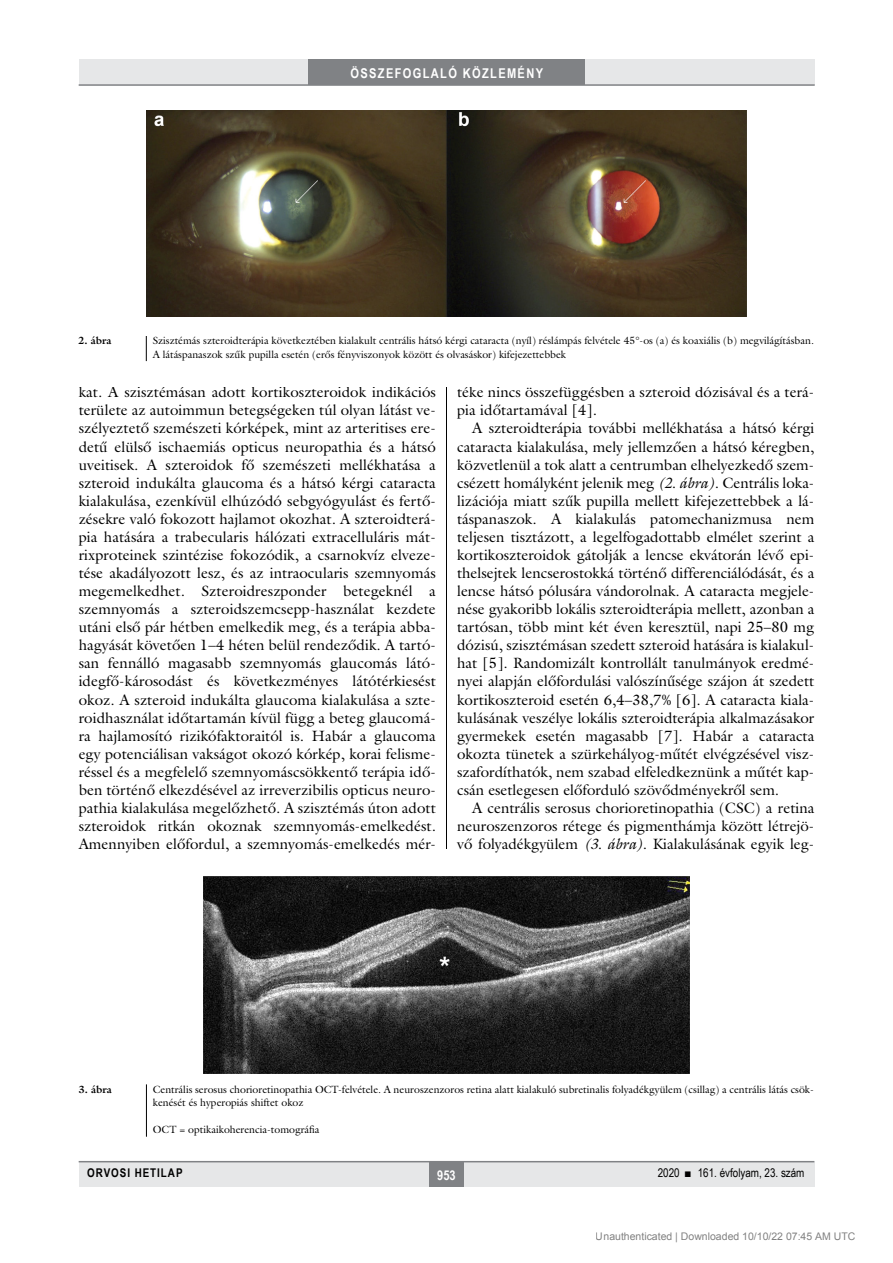
<style>
.page{position:relative;width:893px;height:1263px;background:#fff}
.page>*{position:absolute;margin:0;border:0;box-sizing:border-box;transform-origin:0 0}
.body-s{font:15px/18px "Galliard Reg";letter-spacing:.005em;color:#000}
.Body_Text{font:15px/18px "Galliard Reg";color:#000}
.t1{font:700 13.5px "Arial Narrow";letter-spacing:.1em;color:#fff}
.t2{font:12px "Arial Narrow";color:#000}
.t3{font:700 12px "Arial Narrow";letter-spacing:.08em;color:#000}
.kepalairas2{font:10.5px/13.5px "Galliard Reg";color:#000}
.t4{font:10.5px "Arial";color:rgb(0 0 0/.5)}
.kepalairas1{font:700 10.5px "Galliard Reg";color:#000}
.s1{font-style:italic}
</style>
<div class="page">
<div style="left:79px;top:1161px;width:735px;height:25px;background:#e6e7e8"></div>
<div style="left:429px;top:1161px;width:34px;height:25px;background:#808285"></div>
<hr style="left:79px;top:1161px;width:735px;height:1px;background:#808285">
<div style="left:79px;top:60px;width:735px;height:25px;background:#e6e7e8"></div>
<div style="left:308px;top:60px;width:277px;height:25px;background:#808285"></div>
<hr style="left:79px;top:84px;width:736px;height:2px;background:#808285">
<hr style="left:446px;top:111px;width:1px;height:1026px;background:#000">
<div style="left:79px;top:849px;width:735px;height:235px;background:#fff"></div>
<img style="left:203px;top:876px;width:487px;height:197px">
<div style="left:78px;top:1084px;width:736px;height:53px;background:#fff"></div>
<hr style="left:146px;top:1084px;width:1px;height:53px;background:#000">
<div style="left:78px;top:330px;width:736px;height:56px;background:#fff"></div>
<svg style="left:146px;top:336px;width:1px;height:25px"></svg>
<img style="left:147px;top:111px;width:599px;height:206px">
<div style="left:135px;top:317px;width:644px;height:18px;background:#fff"></div>
<p class="t1" style="left:350px;top:63px;width:194px">ÖSSZEFOGLALÓ KÖZLEMÉNY</p>
<p class="kepalairas1" style="left:78px;top:334px;width:35px">2. ábra</p>
<p class="kepalairas2" style="left:153px;top:334px;width:663px">Szisztémás szteroidterápia következtében kialakult centrális hátsó kérgi cataracta (nyíl) réslámpás felvétele 45°-os (a) és koaxiális (b) megvilágításban.<br>A látáspanaszok szűk pupilla esetén (erős fényviszonyok között és olvasáskor) kifejezettebbek</p>
<p class="body-s" style="left:79px;top:383px;width:359px">kat. A szisztémásan adott kortikoszteroidok indikációs területe az autoimmun betegségeken túl olyan látást ve&shy;szélyeztető szemészeti kórképek, mint az arteritises ere&shy;detű elülső ischaemiás opticus neuropathia és a hátsó uveitisek. A szteroidok fő szemészeti mellékhatása a szteroid indukálta glaucoma és a hátsó kérgi cataracta kialakulása, ezenkívül elhúzódó sebgyógyulást és fertő&shy;zésekre való fokozott hajlamot okozhat. A szteroidterá&shy;pia hatására a trabecularis hálózati extracelluláris mát&shy;rixproteinek szintézise fokozódik, a csarnokvíz elveze&shy;tése akadályozott lesz, és az intraocularis szemnyomás megemelkedhet. Szteroidreszponder betegeknél a szemnyomás a szteroidszemcsepp-használat kezdete utáni első pár hétben emelkedik meg, és a terápia abba&shy;hagyását követően 1–4 héten belül rendeződik. A tartó&shy;san fennálló magasabb szemnyomás glaucomás látó&shy;idegfő-károsodást és következményes látótérkiesést okoz. A szteroid indukálta glaucoma kialakulása a szte&shy;roidhasználat időtartamán kívül függ a beteg glaucomá&shy;ra hajlamosító rizikófaktoraitól is. Habár a glaucoma egy potenciálisan vakságot okozó kórkép, korai felisme&shy;réssel és a megfelelő szemnyomáscsökkentő terápia idő&shy;ben történő elkezdésével az irreverzibilis opticus neuro&shy;pathia kialakulása megelőzhető. A szisztémás úton adott szteroidok ritkán okoznak szemnyomás-emelkedést.<br>Amennyiben előfordul, a szemnyomás-emelkedés mér-</p>
<p class="body-s" style="left:457px;top:383px;width:359px">téke nincs összefüggésben a szteroid dózisával és a terá&shy;pia időtartamával [4].</p>
<p class="Body_Text" style="left:457px;top:419px;width:359px;text-indent:15px">A szteroidterápia további mellékhatása a hátsó kérgi cataracta kialakulása, mely jellemzően a hátsó kéregben, közvetlenül a tok alatt a centrumban elhelyezkedő szem&shy;csézett homályként jelenik meg <span class="s1">(2. ábra)</span>. Centrális loka&shy;lizációja miatt szűk pupilla mellett kifejezettebbek a lá&shy;táspanaszok. A kialakulás patomechanizmusa nem teljesen tisztázott, a legelfogadottabb elmélet szerint a kortikoszteroidok gátolják a lencse ekvátorán lévő epi&shy;thelsejtek lencserostokká történő differenciálódását, és a lencse hátsó pólusára vándorolnak. A cataracta megjele&shy;nése gyakoribb lokális szteroidterápia mellett, azonban a tartósan, több mint két éven keresztül, napi 25–80 mg dózisú, szisztémásan szedett szteroid hatására is kialakul&shy;hat [5]. Randomizált kontrollált tanulmányok eredmé&shy;nyei alapján előfordulási valószínűsége szájon át szedett kortikoszteroid esetén 6,4–38,7% [6]. A cataracta kiala&shy;kulásának veszélye lokális szteroidterápia alkalmazásakor gyermekek esetén magasabb [7]. Habár a cataracta okozta tünetek a szürkehályog-műtét elvégzésével vis - szafordíthatók, nem szabad elfeledkeznünk a műtét kap&shy;csán esetlegesen előforduló szövődményekről sem.</p>
<p class="Body_Text" style="left:457px;top:799px;width:359px;text-align:justify;text-indent:15px">A centrális serosus chorioretinopathia (CSC) a retina neuroszenzoros rétege és pigmenthámja között létrejö&shy;vő folyadékgyülem <span class="s1">(3. ábra)</span>. Kialakulásának egyik leg-</p>
<p class="kepalairas1" style="left:78px;top:1082px;width:35px">3. ábra</p>
<p class="kepalairas2" style="left:153px;top:1082px;width:663px">Centrális serosus chorioretinopathia OCT-felvétele. A neuroszenzoros retina alatt kialakuló subretinalis folyadékgyülem (csillag) a centrális látás csök&shy;kenését és hyperopiás shiftet okoz</p>
<p class="kepalairas2" style="left:153px;top:1123px;width:168px">OCT = optikaikoherencia-tomográfia</p>
<p class="t3" style="left:87px;top:1164px;width:97px">ORVOSI HETILAP</p>
<p class="t1" style="left:437px;top:1165px;width:20px">953</p>
<p class="t2" style="left:658px;top:1164px;width:148px">2020 ■ 161. évfolyam, 23. szám</p>
<p class="t4" style="left:596px;top:1231px;width:261px">Unauthenticated | Downloaded 10/10/22 07:45 AM UTC</p>
</div>
